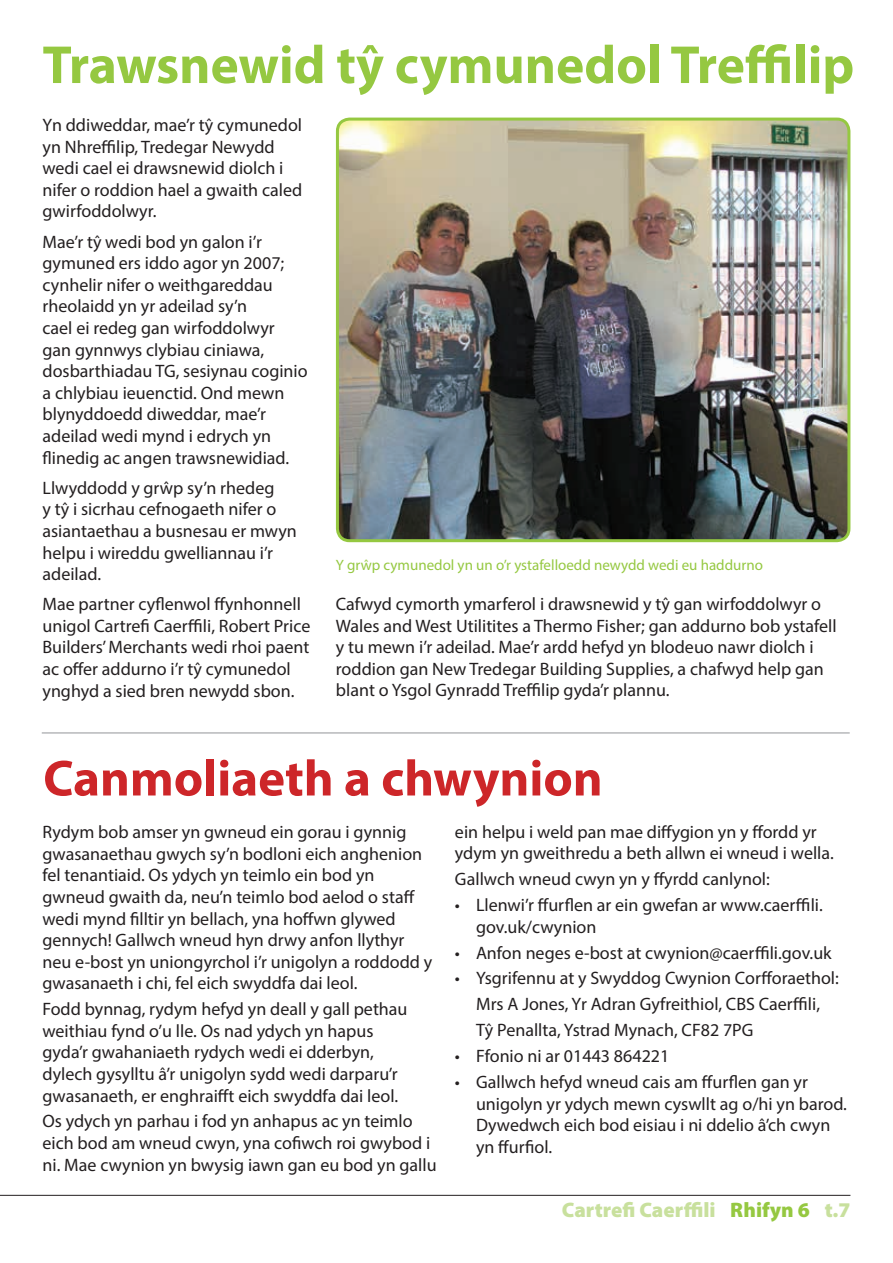
<style>
.page{position:relative;width:893px;height:1263px;background:#fff}
.page>*{position:absolute;margin:0;border:0;box-sizing:border-box;transform-origin:0 0}
.t1{font:700 54px "Myriad Pro";color:#95c841}
.t2{font:700 51px "Myriad Pro";color:#cd2629}
.t3{font:900 21px "Myriad Pro";color:#c8e09d}
.t4{font:18px/21.6px "Myriad Pro";color:#231f20}
.t5{font:15px "Myriad Pro";color:#95c841}
.s1{color:#95c841}
</style>
<div class="page">
<hr style="left:0;top:1195px;width:850px;height:1px;background:#231f20">
<hr style="left:42px;top:732px;width:808px;height:1px;background:#939598">
<img style="left:338px;top:119px;width:511px;height:422px">
<div style="left:336px;top:118px;width:514px;height:424px;border:3px solid #95c841;border-radius:12px"></div>
<h1 class="t1" style="left:43px;top:30px;width:813px">Trawsnewid tŷ cymunedol Treffilip</h1>
<p class="t4" style="left:43px;top:114px;width:261px">Yn ddiweddar, mae’r tŷ cymunedol yn Nhreffilip, Tredegar Newydd wedi cael ei drawsnewid diolch i nifer o roddion hael a gwaith caled gwirfoddolwyr.</p>
<p class="t4" style="left:43px;top:230px;width:267px">Mae’r tŷ wedi bod yn galon i’r gymuned ers iddo agor yn 2007; cynhelir nifer o weithgareddau rheolaidd yn yr adeilad sy’n<br>cael ei redeg gan wirfoddolwyr gan gynnwys clybiau ciniawa, dosbarthiadau TG, sesiynau coginio a chlybiau ieuenctid. Ond mewn blynyddoedd diweddar, mae’r adeilad wedi mynd i edrych yn flinedig ac angen trawsnewidiad.</p>
<p class="t4" style="left:43px;top:477px;width:256px">Llwyddodd y grŵp sy’n rhedeg<br>y tŷ i sicrhau cefnogaeth nifer o asiantaethau a busnesau er mwyn helpu i wireddu gwelliannau i’r adeilad.</p>
<p class="t4" style="left:43px;top:593px;width:269px">Mae partner cyflenwol ffynhonnell unigol Cartrefi Caerffili, Robert Price Builders’ Merchants wedi rhoi paent ac offer addurno i’r tŷ cymunedol ynghyd a sied bren newydd sbon.</p>
<p class="t4" style="left:336px;top:593px;width:502px">Cafwyd cymorth ymarferol i drawsnewid y tŷ gan wirfoddolwyr o Wales and West Utilitites a Thermo Fisher; gan addurno bob ystafell y tu mewn i’r adeilad. Mae’r ardd hefyd yn blodeuo nawr diolch i roddion gan New Tredegar Building Supplies, a chafwyd help gan blant o Ysgol Gynradd Treffilip gyda’r plannu.</p>
<p class="t5" style="left:336px;top:556px;width:428px">Y grŵp cymunedol yn un o’r ystafelloedd newydd wedi eu haddurno</p>
<h2 class="t2" style="left:43px;top:745px;width:561px">Canmoliaeth a chwynion</h2>
<p class="t4" style="left:43px;top:821px;width:391px">Rydym bob amser yn gwneud ein gorau i gynnig gwasanaethau gwych sy’n bodloni eich anghenion fel tenantiaid. Os ydych yn teimlo ein bod yn gwneud gwaith da, neu’n teimlo bod aelod o staff wedi mynd filltir yn bellach, yna hoffwn glywed gennych! Gallwch wneud hyn drwy anfon llythyr neu e-bost yn uniongyrchol i’r unigolyn a roddodd y gwasanaeth i chi, fel eich swyddfa dai leol.</p>
<p class="t4" style="left:43px;top:998px;width:367px">Fodd bynnag, rydym hefyd yn deall y gall pethau weithiau fynd o’u lle. Os nad ydych yn hapus gyda’r gwahaniaeth rydych wedi ei dderbyn, dylech gysylltu â’r unigolyn sydd wedi darparu’r gwasanaeth, er enghraifft eich swyddfa dai leol.</p>
<p class="t4" style="left:43px;top:1110px;width:396px">Os ydych yn parhau i fod yn anhapus ac yn teimlo eich bod am wneud cwyn, yna cofiwch roi gwybod i ni. Mae cwynion yn bwysig iawn gan eu bod yn gallu</p>
<p class="t4" style="left:455px;top:821px;width:380px">ein helpu i weld pan mae diffygion yn y ffordd yr ydym yn gweithredu a beth allwn ei wneud i wella.</p>
<p class="t4" style="left:455px;top:868px;width:316px">Gallwch wneud cwyn yn y ffyrdd canlynol:</p>
<p class="t4" style="left:476px;top:894px;width:348px;text-indent:-21px">• Llenwi’r ffurflen ar ein gwefan ar www.caerffili. gov.uk/cwynion</p>
<p class="t4" style="left:455px;top:941px;width:378px">• Anfon neges e-bost at cwynion@caerffili.gov.uk</p>
<p class="t4" style="left:476px;top:965px;width:364px;line-height:25.8px;text-indent:-21px">• Ysgrifennu at y Swyddog Cwynion Corfforaethol:<br>Mrs A Jones, Yr Adran Gyfreithiol, CBS Caerffili,<br>Tŷ Penallta, Ystrad Mynach, CF82 7PG</p>
<p class="t4" style="left:455px;top:1045px;width:216px">• Ffonio ni ar 01443 864221</p>
<p class="t4" style="left:476px;top:1071px;width:372px;text-indent:-21px">• Gallwch hefyd wneud cais am ffurflen gan yr unigolyn yr ydych mewn cyswllt ag o/hi yn barod.<br>Dywedwch eich bod eisiau i ni ddelio â’ch cwyn yn ffurfiol.</p>
<p class="t3" style="left:562px;top:1196px;width:290px">Cartrefi Caerffili <span class="s1">Rhifyn 6</span> t.7</p>
</div>
